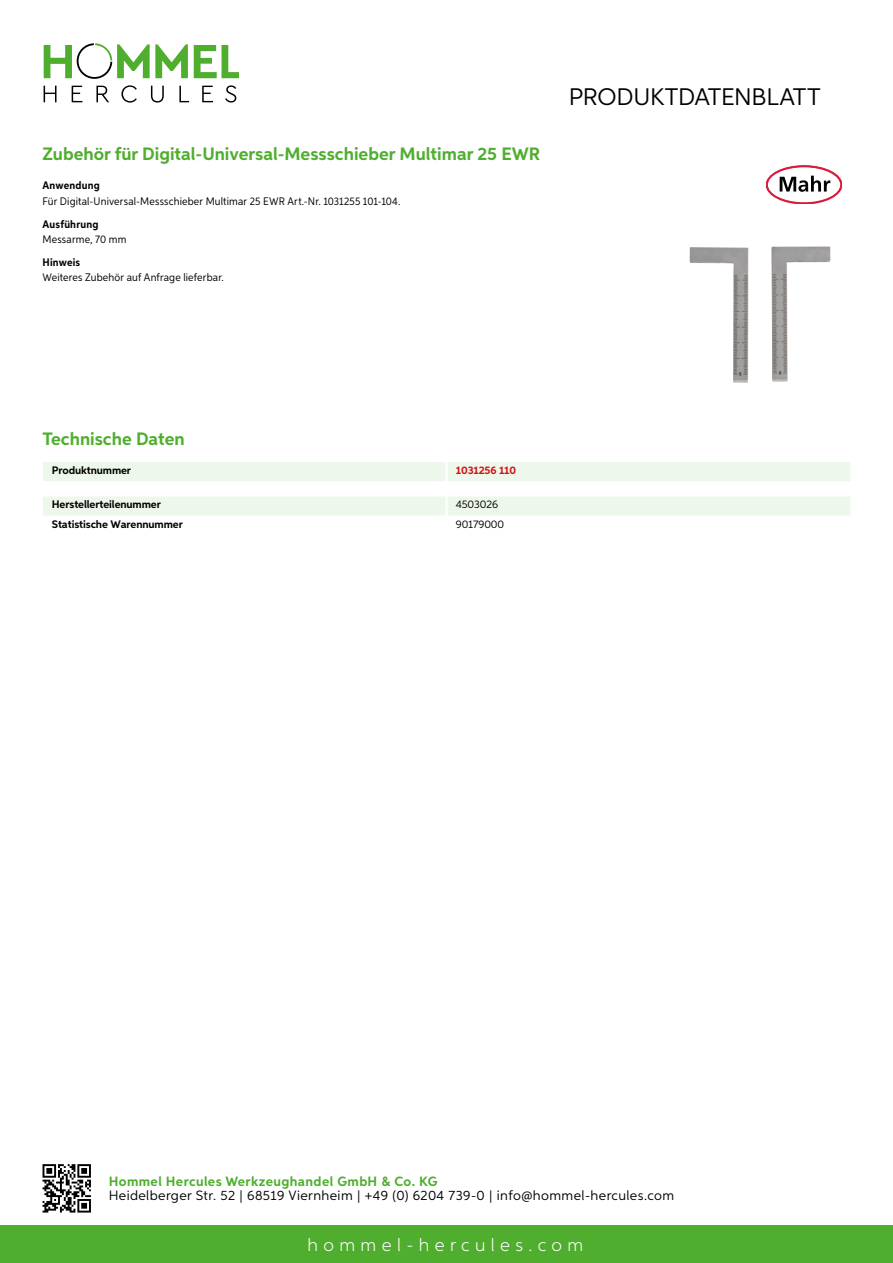
<style>
.page{position:relative;width:893px;height:1263px;background:#fff}
.page>*{position:absolute;margin:0;border:0;box-sizing:border-box;transform-origin:0 0}
.t1{font:24px "Aspira";letter-spacing:-.01em;color:#000}
.t2{font:700 18px "Aspira";color:#50ae2f}
.t3{font:300 18px "Aspira";letter-spacing:.3em;color:#fff}
.t4{font:13.5px "Aspira";letter-spacing:.03em;color:#000}
.t5{font:700 13.5px "Aspira";letter-spacing:.03em;color:#50ae2f}
.t6{font:10.95px "Aspira Nar";letter-spacing:.015em;color:#000}
.t7{font:700 10.95px "Aspira";letter-spacing:-.01em;color:#000}
.t8{font:700 10.95px "Aspira Nar";letter-spacing:.02em;color:#000}
.t9{font:10.95px "Aspira";letter-spacing:-.01em;color:#000}
.t10{font:700 10.95px "Aspira";letter-spacing:-.01em;color:#cd1013}
</style>
<div class="page">
<div style="left:0;top:1226px;width:893px;height:37px;background:#50ae2f"></div>
<svg style="left:43px;top:1164px;width:48px;height:48px"></svg>
<svg style="left:194px;top:45px;width:45px;height:33px"></svg>
<svg style="left:44px;top:43px;width:144px;height:36px"></svg>
<svg style="left:44px;top:86px;width:13px;height:16px"></svg>
<svg style="left:72px;top:86px;width:10px;height:16px"></svg>
<svg style="left:96px;top:86px;width:13px;height:16px"></svg>
<svg style="left:121px;top:85px;width:16px;height:18px"></svg>
<svg style="left:151px;top:86px;width:13px;height:17px"></svg>
<svg style="left:179px;top:86px;width:10px;height:16px"></svg>
<svg style="left:202px;top:86px;width:11px;height:16px"></svg>
<svg style="left:225px;top:85px;width:11px;height:18px"></svg>
<div style="left:43px;top:462px;width:807px;height:19px;background:#eef7eb"></div>
<hr style="left:445px;top:462px;width:3px;height:19px;background:#fff">
<div style="left:43px;top:497px;width:807px;height:19px;background:#eef7eb"></div>
<img style="left:690px;top:246px;width:141px;height:137px">
<svg style="left:766px;top:166px;width:76px;height:38px"></svg>
<h2 class="t2" style="left:43px;top:142px;width:499px">Zubehör für Digital-Universal-Messschieber Multimar 25 EWR</h2>
<p class="t8" style="left:43px;top:179px;width:59px">Anwendung</p>
<p class="t6" style="left:43px;top:194px;width:359px">Für Digital-Universal-Messschieber Multimar 25 EWR Art.-Nr. 1031255 101-104.</p>
<p class="t8" style="left:43px;top:217px;width:58px">Ausführung</p>
<p class="t6" style="left:43px;top:232px;width:85px">Messarme, 70 mm</p>
<p class="t8" style="left:43px;top:255px;width:39px">Hinweis</p>
<p class="t6" style="left:43px;top:271px;width:183px">Weiteres Zubehör auf Anfrage lieferbar.</p>
<h1 class="t1" style="left:569px;top:82px;width:253px">Produktdatenblatt</h1>
<h2 class="t2" style="left:43px;top:428px;width:144px">Technische Daten</h2>
<p class="t7" style="left:52px;top:463px;width:81px">Produktnummer</p>
<p class="t10" style="left:456px;top:463px;width:62px">1031256 110</p>
<p class="t7" style="left:52px;top:498px;width:111px">Herstellerteilenummer</p>
<p class="t9" style="left:456px;top:498px;width:44px">4503026</p>
<p class="t7" style="left:52px;top:517px;width:132px">Statistische Warennummer</p>
<p class="t9" style="left:456px;top:517px;width:50px">90179000</p>
<p class="t5" style="left:109px;top:1172px;width:330px">Hommel Hercules Werkzeughandel GmbH &amp; Co. KG</p>
<p class="t4" style="left:109px;top:1187px;width:567px">Heidelberger Str. 52 | 68519 Viernheim | +49 (0) 6204 739-0 | info@hommel-hercules.com</p>
<h2 class="t3" style="left:307px;top:1234px;width:277px">hommel-hercules.com</h2>
</div>
